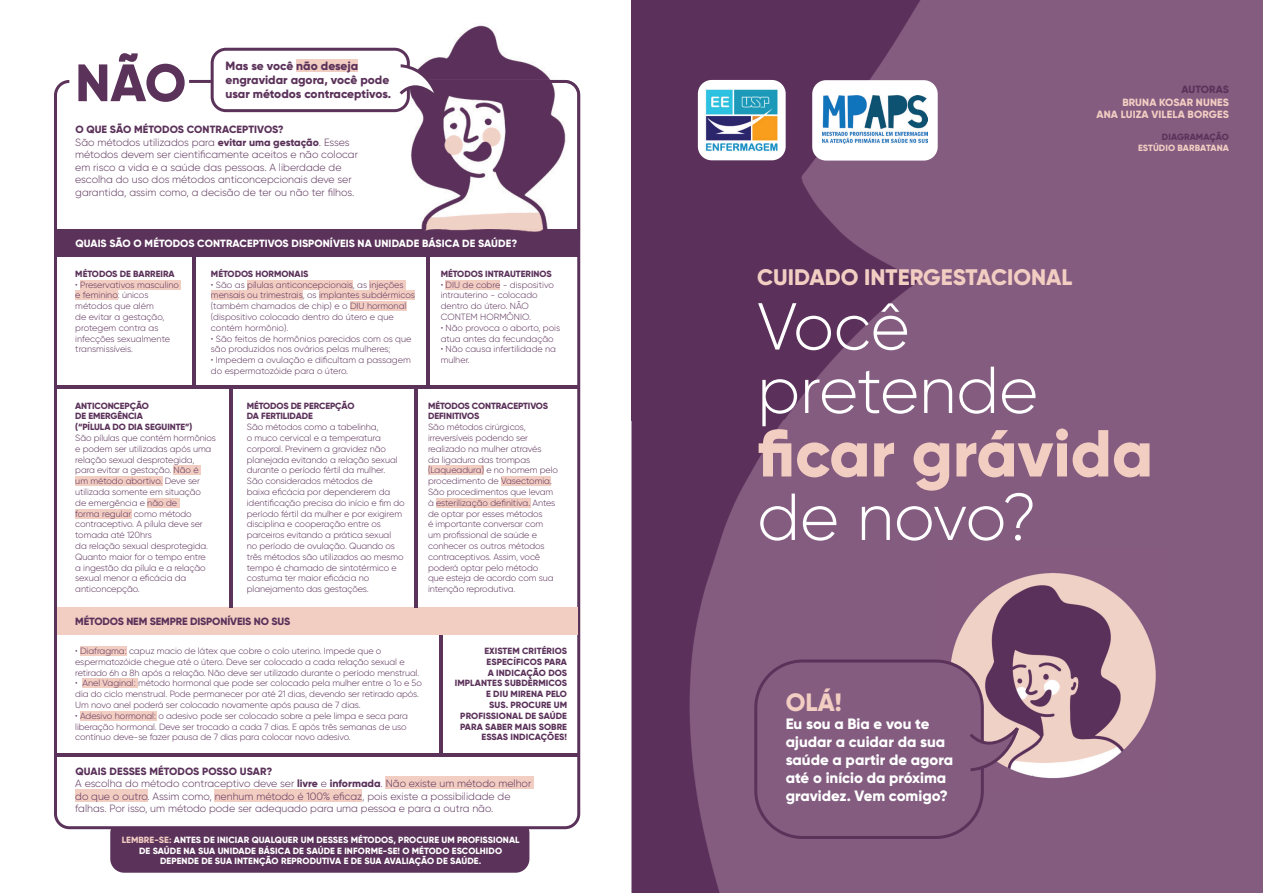
<style>
.page{position:relative;width:1263px;height:893px;background:#fff}
.page>*{position:absolute;margin:0;border:0;box-sizing:border-box;transform-origin:0 0}
.t1{font:300 66.3px/63.4px "Gilroy";color:#fff}
.t2{font:800 66.3px "Gilroy";color:#f2cdc2}
.t3{font:800 52.5px "Gilroy";color:#5b325a}
.t4{font:800 25.05px "Gilroy";color:#f2cdc2}
.t5{font:800 22.5px "Gilroy";color:#f2cdc2}
.t6{font:800 15px/18px "Gilroy";color:#fff}
.t7{font:800 12px/14.4px "Gilroy";color:#5b325a}
.t8{font:300 10.5px/12.6px "Gilroy";color:#5b325a}
.t9{font:800 10.5px "Gilroy";letter-spacing:.01em;color:#fff}
.t10{font:800 10.5px "Gilroy";letter-spacing:-.01em;color:#5b325a}
.t11{font:800 10.5px/12.6px "Gilroy";letter-spacing:.01em;color:#f2cdc2;text-align:right}
.t12{font:300 9px/10.8px "Gilroy";letter-spacing:-.01em;color:#5b325a}
.t13{font:800 9px/10.8px "Gilroy";color:#5b325a}
.t14{font:800 9px/10.8px "Gilroy";letter-spacing:.01em;color:#fff;text-align:center}
.t15{font:800 9px "Gilroy";letter-spacing:.01em;color:#f2cdc2}
.s1{font-weight:800}
.s2{color:#f2cdc2}
</style>
<div class="page">
<div style="left:110px;top:819px;width:419px;height:54px;background:#5b325a;border-radius:14px"></div>
<svg style="left:54px;top:80px;width:526px;height:749px"></svg>
<div style="left:57px;top:607px;width:520px;height:28px;background:#f2cdc2"></div>
<div style="left:55px;top:229px;width:524px;height:28px;background:#5b325a"></div>
<img style="left:631px;top:0;width:421px;height:420px">
<div style="left:1052px;top:0;width:211px;height:578px;background:#845c80"></div>
<img style="left:631px;top:420px;width:316px;height:473px">
<div style="left:947px;top:420px;width:106px;height:128px;background:#845c80"></div>
<div style="left:1158px;top:578px;width:105px;height:315px;background:#845c80"></div>
<div style="left:947px;top:789px;width:211px;height:104px;background:#845c80"></div>
<div style="left:698px;top:80px;width:88px;height:80px;background:#fff;border-radius:14px"></div>
<img style="left:938px;top:548px;width:231px;height:241px">
<svg style="left:754px;top:659px;width:265px;height:180px;background:#845d7f"></svg>
<img style="left:387px;top:25px;width:194px;height:215px">
<img style="left:387px;top:80px;width:193px;height:160px">
<img style="left:387px;top:229px;width:192px;height:11px">
<svg style="left:211px;top:48px;width:228px;height:64px"></svg>
<div style="left:296px;top:59px;width:62px;height:12px;background:#f2cdc2"></div>
<div style="left:80px;top:280px;width:101px;height:9px;background:#f2cdc2"></div>
<div style="left:75px;top:291px;width:43px;height:9px;background:#f2cdc2"></div>
<div style="left:247px;top:280px;width:106px;height:9px;background:#f2cdc2"></div>
<div style="left:370px;top:280px;width:36px;height:9px;background:#f2cdc2"></div>
<div style="left:211px;top:291px;width:92px;height:9px;background:#f2cdc2"></div>
<div style="left:319px;top:291px;width:96px;height:9px;background:#f2cdc2"></div>
<div style="left:350px;top:302px;width:56px;height:9px;background:#f2cdc2"></div>
<div style="left:446px;top:280px;width:54px;height:9px;background:#f2cdc2"></div>
<div style="left:386px;top:777px;width:148px;height:12px;background:#f2cdc2"></div>
<div style="left:75px;top:789px;width:72px;height:12px;background:#f2cdc2"></div>
<div style="left:215px;top:789px;width:147px;height:12px;background:#f2cdc2"></div>
<hr style="left:54px;top:753px;width:524px;height:3px;background:#5b325a">
<div style="left:174px;top:466px;width:27px;height:9px;background:#f2cdc2"></div>
<div style="left:75px;top:477px;width:87px;height:9px;background:#f2cdc2"></div>
<div style="left:147px;top:498px;width:33px;height:9px;background:#f2cdc2"></div>
<div style="left:75px;top:509px;width:56px;height:9px;background:#f2cdc2"></div>
<div style="left:428px;top:466px;width:56px;height:9px;background:#f2cdc2"></div>
<div style="left:501px;top:477px;width:49px;height:9px;background:#f2cdc2"></div>
<div style="left:436px;top:498px;width:94px;height:9px;background:#f2cdc2"></div>
<img style="left:705px;top:89px;width:73px;height:62px">
<hr style="left:427px;top:257px;width:3px;height:131px;background:#5b325a">
<hr style="left:55px;top:385px;width:524px;height:3px;background:#5b325a">
<hr style="left:193px;top:257px;width:3px;height:131px;background:#5b325a">
<hr style="left:230px;top:388px;width:3px;height:219px;background:#5b325a">
<hr style="left:414px;top:388px;width:3px;height:219px;background:#5b325a">
<div style="left:80px;top:646px;width:47px;height:9px;background:#f2cdc2"></div>
<div style="left:82px;top:679px;width:56px;height:9px;background:#f2cdc2"></div>
<div style="left:80px;top:711px;width:76px;height:9px;background:#f2cdc2"></div>
<hr style="left:439px;top:635px;width:3px;height:118px;background:#5b325a">
<div style="left:812px;top:80px;width:126px;height:81px;background:#fff;border-radius:14px"></div>
<img style="left:823px;top:95px;width:104px;height:49px">
<h2 class="t3" style="left:75px;top:50px;width:112px">NÃO</h2>
<h3 class="t7" style="left:225px;top:58px;width:167px">Mas se você não deseja engravidar agora, você pode usar métodos contraceptivos.</h3>
<p class="t8" style="left:75px;top:123px;width:284px"><span class="s1">O QUE SÃO MÉTODOS CONTRACEPTIVOS?<br></span>São métodos utilizados para <span class="s1">evitar uma gestação</span>. Esses métodos devem ser cientificamente aceitos e não colocar em risco a vida e a saúde das pessoas. A liberdade de escolha do uso dos métodos anticoncepcionais deve ser garantida, assim como, a decisão de ter ou não ter filhos.</p>
<p class="t9" style="left:75px;top:236px;width:443px">QUAIS SÃO O MÉTODOS CONTRACEPTIVOS DISPONÍVEIS NA UNIDADE BÁSICA DE SAÚDE?</p>
<p class="t13" style="left:75px;top:268px;width:101px">MÉTODOS DE BARREIRA</p>
<p class="t12" style="left:75px;top:279px;width:105px">• Preservativos masculino e feminino: únicos métodos que além<br>de evitar a gestação, protegem contra as infecções sexualmente transmissíveis.</p>
<p class="t13" style="left:211px;top:268px;width:99px">MÉTODOS HORMONAIS</p>
<p class="t12" style="left:211px;top:279px;width:205px">• São as pílulas anticoncepcionais, as injeções mensais ou trimestrais, os implantes subdérmicos (também chamados de chip) e o DIU hormonal (dispositivo colocado dentro do útero e que contém hormônio).</p>
<p class="t12" style="left:211px;top:333px;width:202px">• São feitos de hormônios parecidos com os que são produzidos nos ovários pelas mulheres;</p>
<p class="t12" style="left:211px;top:355px;width:201px">• Impedem a ovulação e dificultam a passagem do espermatozóide para o útero.</p>
<p class="t13" style="left:441px;top:268px;width:113px">MÉTODOS INTRAUTERINOS</p>
<p class="t12" style="left:441px;top:279px;width:115px">• DIU de cobre - dispositivo intrauterino - colocado dentro do útero. NÃO<br>CONTEM HORMÔNIO.</p>
<p class="t12" style="left:441px;top:322px;width:121px">• Não provoca o aborto, pois atua antes da fecundação</p>
<p class="t12" style="left:441px;top:344px;width:117px">• Não causa infertilidade na mulher.</p>
<p class="t13" style="left:75px;top:400px;width:119px">ANTICONCEPÇÃO<br>DE EMERGÊNCIA<br>(“PÍLULA DO DIA SEGUINTE”)</p>
<p class="t12" style="left:75px;top:432px;width:142px">São pílulas que contém hormônios e podem ser utilizadas após uma relação sexual desprotegida, para evitar a gestação. Não é<br>um método abortivo. Deve ser utilizada somente em situação<br>de emergência e não de<br>forma regular como método contraceptivo. A pílula deve ser tomada até 120hrs<br>da relação sexual desprotegida.<br>Quanto maior for o tempo entre<br>a ingestão da pílula e a relação sexual menor a eficácia da anticoncepção.</p>
<p class="t13" style="left:247px;top:400px;width:109px">MÉTODOS DE PERCEPÇÃO<br>DA FERTILIDADE</p>
<p class="t12" style="left:247px;top:421px;width:159px">São métodos como a tabelinha,<br>o muco cervical e a temperatura corporal. Previnem a gravidez não planejada evitando a relação sexual durante o período fértil da mulher.<br>São considerados métodos de<br>baixa eficácia por dependerem da identificação precisa do início e fim do período fértil da mulher e por exigirem disciplina e cooperação entre os parceiros evitando a prática sexual<br>no período de ovulação. Quando os três métodos são utilizados ao mesmo tempo é chamado de sintotérmico e costuma ter maior eficácia no planejamento das gestações.</p>
<p class="t10" style="left:75px;top:615px;width:217px">MÉTODOS NEM SEMPRE DISPONÍVEIS NO SUS</p>
<p class="t13" style="left:428px;top:400px;width:121px">MÉTODOS CONTRACEPTIVOS<br>DEFINITIVOS</p>
<p class="t12" style="left:428px;top:421px;width:131px">São métodos cirúrgicos, irreversíveis podendo ser realizado na mulher através<br>da ligadura das trompas (Laqueadura) e no homem pelo procedimento de Vasectomia.<br>São procedimentos que levam à esterilização definitiva. Antes de optar por esses métodos<br>é importante conversar com um profissional de saúde e conhecer os outros métodos contraceptivos. Assim, você poderá optar pelo método<br>que esteja de acordo com sua intenção reprodutiva.</p>
<p class="t12" style="left:75px;top:645px;width:346px">• Diafragma: capuz macio de látex que cobre o colo uterino. Impede que o espermatozóide chegue até o útero. Deve ser colocado a cada relação sexual e retirado 6h a 8h após a relação. Não deve ser utilizado durante o período menstrual.</p>
<p class="t12" style="left:75px;top:678px;width:348px">• Anel Vaginal: método hormonal que pode ser colocado pela mulher entre o 1o e 5o dia do ciclo menstrual. Pode permanecer por até 21 dias, devendo ser retirado após.<br>Um novo anel poderá ser colocado novamente após pausa de 7 dias.</p>
<p class="t12" style="left:75px;top:710px;width:334px">• Adesivo hormonal: o adesivo pode ser colocado sobre a pele limpa e seca para liberação hormonal. Deve ser trocado a cada 7 dias. E após três semanas de uso contínuo deve-se fazer pausa de 7 dias para colocar novo adesivo.</p>
<p class="t13" style="left:455px;top:645px;width:114px;text-align:right">EXISTEM CRITÉRIOS<br>ESPECÍFICOS PARA<br>A INDICAÇÃO DOS<br>IMPLANTES SUBDÉRMICOS<br>E DIU MIRENA PELO<br>SUS. PROCURE UM<br>PROFISSIONAL DE SAÚDE<br>PARA SABER MAIS SOBRE<br>ESSAS INDICAÇÕES!</p>
<p class="t8" style="left:75px;top:764px;width:458px"><span class="s1">QUAIS DESSES MÉTODOS POSSO USAR?<br></span>A escolha do método contraceptivo deve ser <span class="s1">livre</span> e <span class="s1">informada</span>. Não existe um método melhor do que o outro. Assim como, nenhum método é 100% eficaz, pois existe a possibilidade de falhas. Por isso, um método pode ser adequado para uma pessoa e para a outra não.</p>
<p class="t14" style="left:122px;top:834px;width:399px"><span class="s2">LEMBRE-SE:</span> ANTES DE INICIAR QUALQUER UM DESSES MÉTODOS, PROCURE UM PROFISSIONAL<br>DE SAÚDE NA SUA UNIDADE BÁSICA DE SAÚDE E INFORME-SE! O MÉTODO ESCOLHIDO<br>DEPENDE DE SUA INTENÇÃO REPRODUTIVA E DE SUA AVALIAÇÃO DE SAÚDE.</p>
<p class="t10" style="left:1181px;top:83px;width:49px">AUTORAS</p>
<p class="t11" style="left:1096px;top:95px;width:134px">BRUNA KOSAR NUNES<br>ANA LUIZA VILELA BORGES</p>
<p class="t13" style="left:1162px;top:131px;width:69px">DIAGRAMAÇÃO</p>
<p class="t15" style="left:1138px;top:142px;width:92px">ESTÚDIO BARBATANA</p>
<h3 class="t5" style="left:757px;top:263px;width:317px">CUIDADO INTERGESTACIONAL</h3>
<h1 class="t1" style="left:757px;top:294px;width:282px">Você pretende</h1>
<h1 class="t2" style="left:757px;top:411px;width:397px">ficar grávida</h1>
<h1 class="t1" style="left:757px;top:484px;width:281px">de novo?</h1>
<h3 class="t4" style="left:786px;top:687px;width:58px">OLÁ!</h3>
<h3 class="t6" style="left:786px;top:715px;width:169px">Eu sou a Bia e vou te ajudar a cuidar da sua saúde a partir de agora até o início da próxima gravidez. Vem comigo?</h3>
</div>
